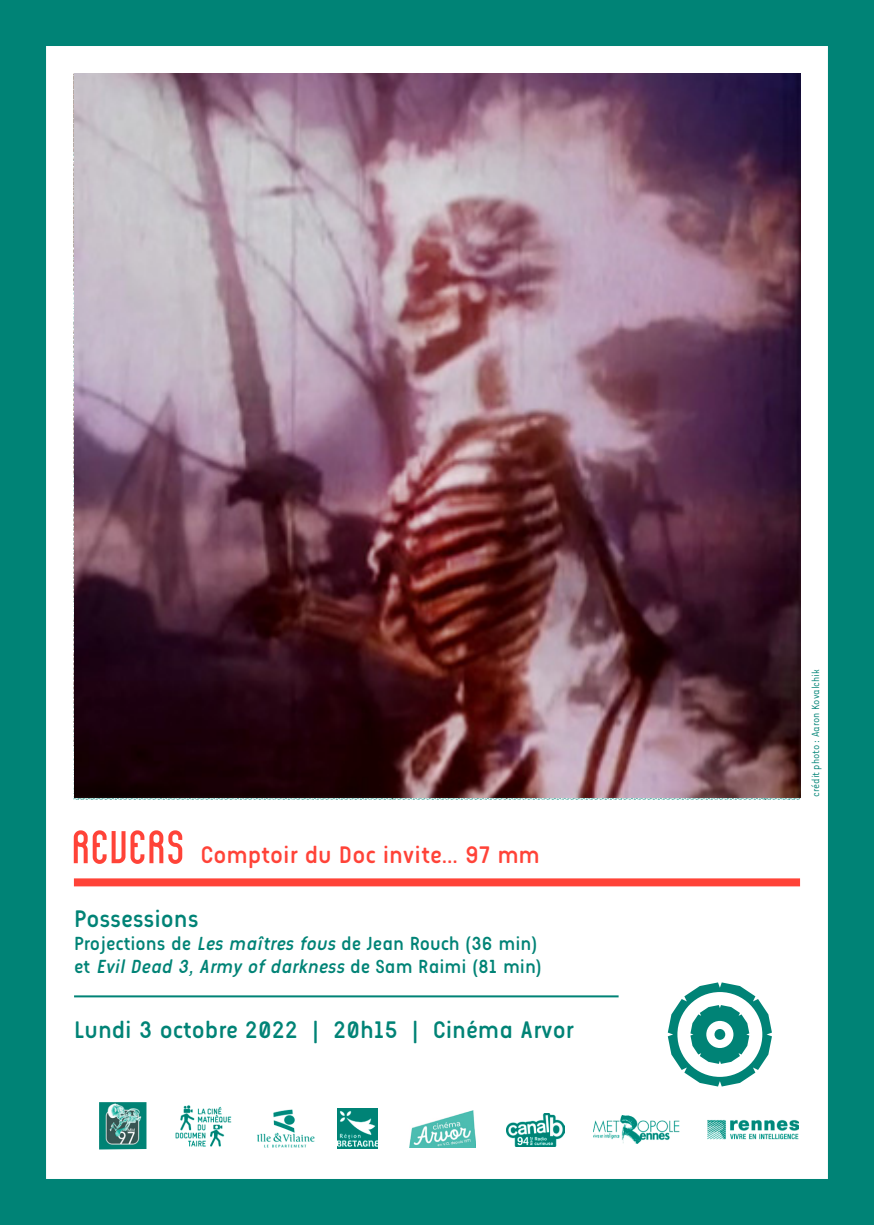
<style>
.page{position:relative;width:874px;height:1225px;background:#fff}
.page>*{position:absolute;margin:0;border:0;box-sizing:border-box;transform-origin:0 0}
.sous-titre{font:62.6px "brevedecomptoir 3";color:#ff4338}
.t1{font:24px "Easyrounded";color:#008376}
.sous-titre-2{font:24px "Easyrounded";color:#ff4338}
.t2{font:19px "Easyrounded";color:#008376}
.t3{font:italic 19px "Easyrounded";color:#008376}
.intervenants{font:12px "Tarzana Narrow";color:#008376}
.s1{font-style:italic}
.s2{font-style:normal}
</style>
<div class="page">
<img style="left:73px;top:73px;width:728px;height:1077px">
<div style="left:0;top:0;width:873px;height:1225px;border:46px solid #008376"></div>
<svg style="left:667px;top:982px;width:104px;height:104px"></svg>
<hr style="left:74px;top:995px;width:544px;height:2px;background:#008376">
<div style="left:74px;top:878px;width:725px;height:8px;background:#ff4338"></div>
<img style="left:74px;top:74px;width:725px;height:723px">
<img style="left:506px;top:1114px;width:58px;height:32px">
<img style="left:593px;top:1115px;width:205px;height:28px">
<img style="left:173px;top:1103px;width:60px;height:45px">
<img style="left:252px;top:1106px;width:65px;height:44px">
<img style="left:337px;top:1108px;width:40px;height:40px">
<img style="left:409px;top:1110px;width:66px;height:37px">
<img style="left:99px;top:1102px;width:47px;height:47px">
<p class="sous-titre" style="left:74px;top:805px;width:115px">REVERS</p>
<p class="sous-titre-2" style="left:200px;top:841px;width:340px">Comptoir du Doc invite... 97 mm</p>
<p class="t1" style="left:74px;top:905px;width:126px">Possessions</p>
<p class="t2" style="left:74px;top:932px;width:464px">Projections de <span class="s1">Les maîtres fous</span> de Jean Rouch (36 min)</p>
<p class="t3" style="left:74px;top:955px;width:469px"><span class="s2">e t</span> Evil Dead 3, Army of darkness <span class="s2">d e S a m R a i m i ( 8 1 m i n )</span></p>
<p class="t1" style="left:74px;top:1016px;width:500px">Lundi 3 octobre 2022 | 20h15 | Cinéma Arvor</p>
<p class="intervenants" style="left:807px;top:797px;width:129px;rotate:-90deg">crédit photo : Aaron Kovalchik</p>
</div>
